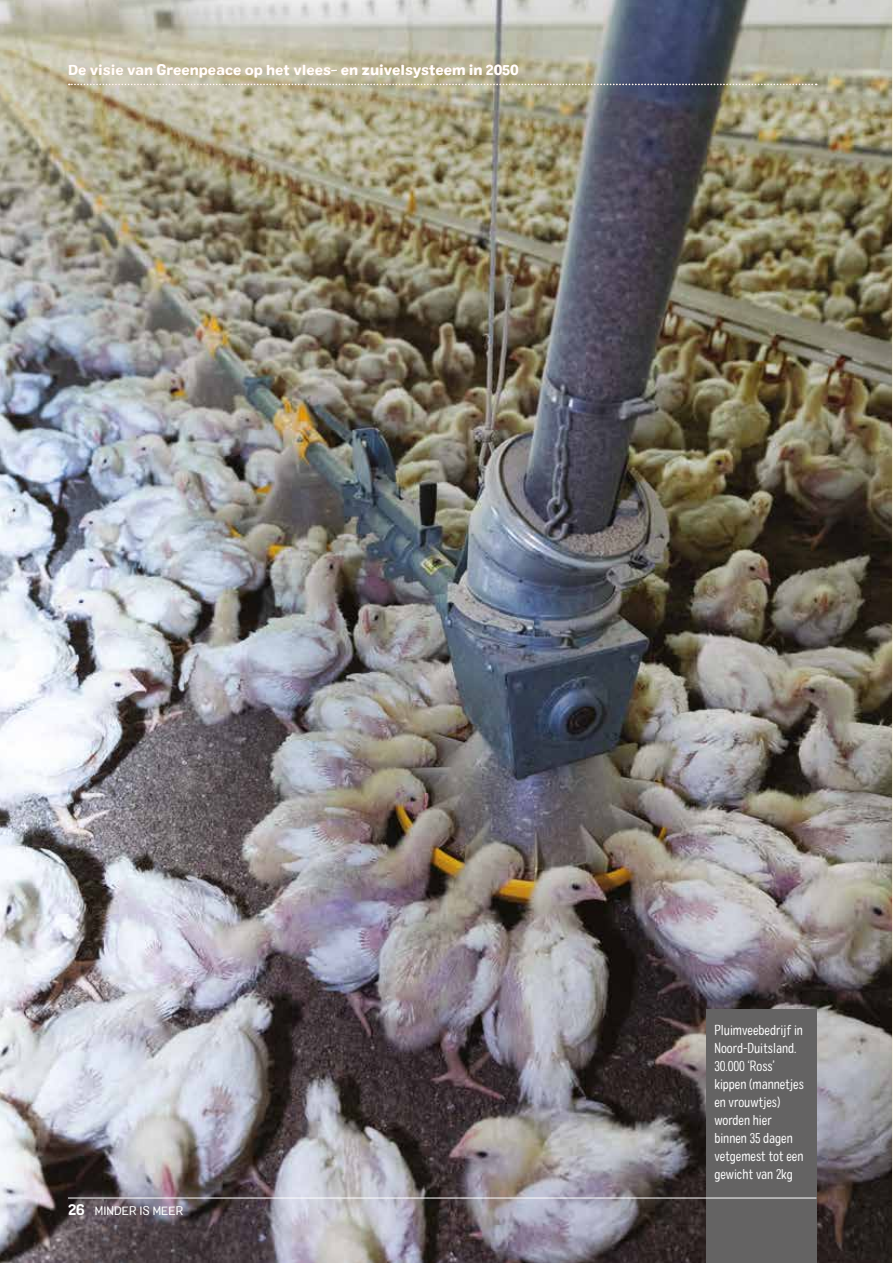
<style>
.page{position:relative;width:893px;height:1263px;background:#fff}
.page>*{position:absolute;margin:0;border:0;box-sizing:border-box;transform-origin:0 0}
.t1{font:14.25px/18px "Colby Nr Lt";color:#fff}
.t2{font:14.25px "Colby St Bld";color:#fff}
.t3{font:12px "Colby St Reg";color:#fff}
.s1{font-family:"Colby St Bld";font-size:15px}
</style>
<div class="page">
<img style="left:0;top:0;width:893px;height:1263px">
<svg style="left:69px;top:84px;width:748px;height:1px"></svg>
<div style="left:706px;top:1010px;width:110px;height:253px;background:#646363"></div>
<hr style="left:68px;top:1198px;width:748px;height:1px;background:#fff">
<p class="t2" style="left:68px;top:61px;width:452px">De visie van Greenpeace op het vlees- en zuivelsysteem in 2050</p>
<p class="t3" style="left:68px;top:1203px;width:117px"><span class="s1">26</span> MINDER IS MEER</p>
<p class="t1" style="left:714px;top:1021px;width:91px">Pluimveebedrijf in<br>Noord-Duitsland.<br>30.000 ‘Ross’ kippen (mannetjes en vrouwtjes) worden hier binnen 35 dagen vetgemest tot een gewicht van 2kg</p>
</div>
